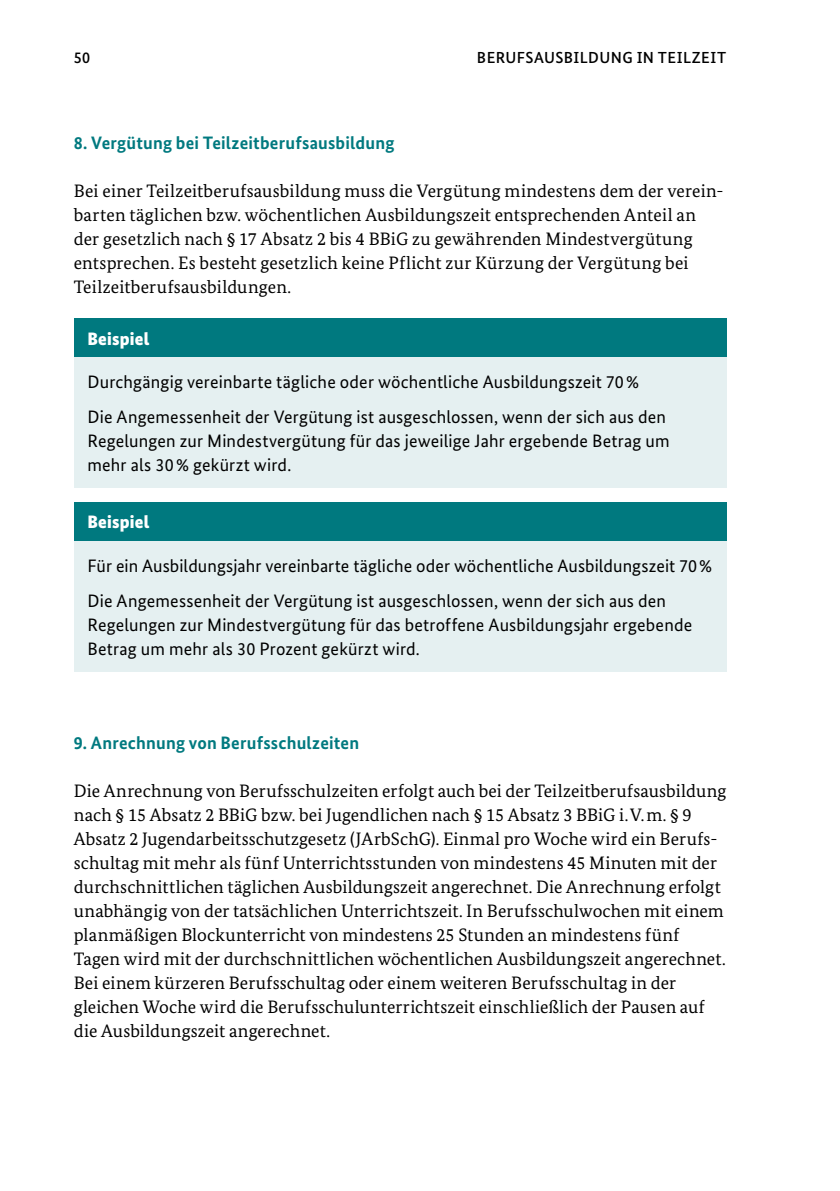
<style>
.page{position:relative;width:840px;height:1191px;background:#fff}
.page>*{position:absolute;margin:0;border:0;box-sizing:border-box;transform-origin:0 0}
.Fliesstext{font:18px/24px "Bundes Serif";letter-spacing:.01em;color:#000}
.Fliesstext_Infokaste{font:18px/24px "Bundes Sans";letter-spacing:.01em;color:#000}
.t1{font:700 18px "Bundes Sans";letter-spacing:.01em;color:#00797f}
.Headline_Tabelle{font:900 18px "Bundes Sans";letter-spacing:.01em;color:#fff}
.t2{font:500 16px "Bundes Sans";letter-spacing:.03em;color:#000}
</style>
<div class="page">
<div style="left:74px;top:318px;width:652px;height:39px;background:#00797f"></div>
<div style="left:74px;top:357px;width:652px;height:131px;background:#e5f0f1"></div>
<div style="left:74px;top:501px;width:652px;height:40px;background:#00797f"></div>
<div style="left:74px;top:541px;width:652px;height:131px;background:#e5f0f1"></div>
<p class="t2" style="left:74px;top:48px;width:18px">50</p>
<p class="t2" style="left:476px;top:48px;width:251px">BERUFSAUSBILDUNG IN TEILZEIT</p>
<p class="t1" style="left:74px;top:132px;width:322px">8. Vergütung bei Teilzeitberufsausbildung</p>
<p class="Fliesstext" style="left:74px;top:178px;width:648px">Bei einer Teilzeitberufsausbildung muss die Vergütung mindestens dem der verein&shy;barten täglichen bzw. wöchentlichen Ausbildungszeit entsprechenden Anteil an der gesetzlich nach § 17 Absatz 2 bis 4 BBiG zu gewährenden Mindestvergütung entsprechen. Es besteht gesetzlich keine Pflicht zur Kürzung der Vergütung bei Teilzeitberufsausbildungen.</p>
<p class="Headline_Tabelle" style="left:87px;top:328px;width:63px">Beispiel</p>
<p class="Fliesstext_Infokaste" style="left:87px;top:370px;width:553px">Durchgängig vereinbarte tägliche oder wöchentliche Ausbildungszeit 70%</p>
<p class="Fliesstext_Infokaste" style="left:87px;top:405px;width:583px">Die Angemessenheit der Vergütung ist ausgeschlossen, wenn der sich aus den<br>Regelungen zur Mindestvergütung für das jeweilige Jahr ergebende Betrag um mehr als 30% gekürzt wird.</p>
<p class="Headline_Tabelle" style="left:87px;top:511px;width:63px">Beispiel</p>
<p class="Fliesstext_Infokaste" style="left:87px;top:553px;width:626px">Für ein Ausbildungsjahr vereinbarte tägliche oder wöchentliche Ausbildungszeit 70%</p>
<p class="Fliesstext_Infokaste" style="left:87px;top:589px;width:606px">Die Angemessenheit der Vergütung ist ausgeschlossen, wenn der sich aus den<br>Regelungen zur Mindestvergütung für das betroffene Ausbildungsjahr ergebende<br>Betrag um mehr als 30 Prozent gekürzt wird.</p>
<p class="t1" style="left:74px;top:732px;width:287px">9. Anrechnung von Berufsschulzeiten</p>
<p class="Fliesstext" style="left:74px;top:778px;width:653px">Die Anrechnung von Berufsschulzeiten erfolgt auch bei der Teilzeitberufsausbildung nach § 15 Absatz 2 BBiG bzw. bei Jugendlichen nach § 15 Absatz 3 BBiG i.V.m. § 9<br>Absatz 2 Jugendarbeitsschutzgesetz (JArbSchG). Einmal pro Woche wird ein Berufs&shy;schultag mit mehr als fünf Unterrichtsstunden von mindestens 45 Minuten mit der durchschnittlichen täglichen Ausbildungszeit angerechnet. Die Anrechnung erfolgt unabhängig von der tatsächlichen Unterrichtszeit. In Berufsschulwochen mit einem planmäßigen Blockunterricht von mindestens 25 Stunden an mindestens fünf Tagen wird mit der durchschnittlichen wöchentlichen Ausbildungszeit angerechnet.<br>Bei einem kürzeren Berufsschultag oder einem weiteren Berufsschultag in der gleichen Woche wird die Berufsschulunterrichtszeit einschließlich der Pausen auf die Ausbildungszeit angerechnet.</p>
</div>
